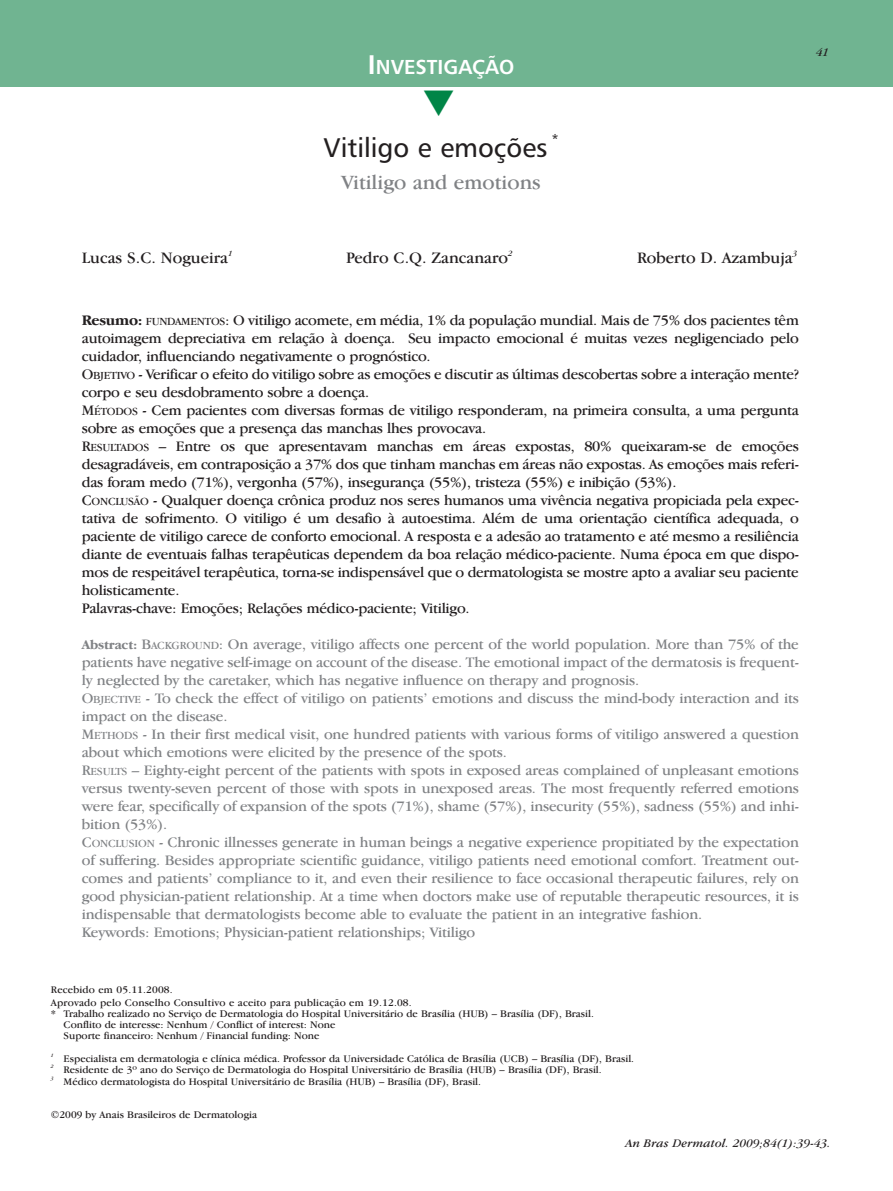
<style>
.page{position:relative;width:893px;height:1191px;background:#fff}
.page>*{position:absolute;margin:0;border:0;box-sizing:border-box;transform-origin:0 0}
.t1{font:27px "Humanist 777 BT Roman B";color:#231f20}
.t2{font:21px "Garamond IT Cby BT";color:#808285}
.t3{font:20.25px "Humanist 777 BT Bold B";color:#fff}
.t4{font:16.5px "Garamond IT Cby BT";color:#231f20}
.t5{font:15px/18px "Garamond IT Cby BT";letter-spacing:-.01em;color:#808285}
.t6{font:15px/18px "Garamond IT Cby BT";letter-spacing:-.015em;color:#231f20}
.t7{font:13.5px "Humanist 777 BT Roman B";color:#231f20}
.t8{font:italic 12px "Garamond IT Cby BT";letter-spacing:.015em;color:#231f20}
.t9{font:10.5px/11.2px "Garamond IT Cby BT";color:#231f20}
.t10{font:italic 8.25px "Garamond IT Cby BT";color:#231f20}
.t11{font:italic 5.25px "Garamond IT Cby BT";color:#231f20}
.s1{font-size:27px}
.s2{font-weight:700}
.s3{font-size:11.25px}
.s4{font-weight:700;font-size:13.5px}
</style>
<div class="page">
<div style="left:0;top:0;width:893px;height:87px;background:#70b491"></div>
<h3 class="t3" style="left:368px;top:59px;width:148px"><span class="s1">I</span>NVESTIGAÇÃO</h3>
<p class="t7" style="left:552px;top:134px;width:8px">*</p>
<h1 class="t1" style="left:324px;top:137px;width:225px">Vitiligo e emoções</h1>
<h2 class="t2" style="left:341px;top:174px;width:201px">Vitiligo and emotions</h2>
<p class="t8" style="left:816px;top:48px;width:15px">41</p>
<p class="t4" style="left:82px;top:252px;width:148px">Lucas S.C. Nogueira</p>
<p class="t10" style="left:228px;top:250px;width:6px">1</p>
<p class="t4" style="left:346px;top:252px;width:163px">Pedro C.Q. Zancanaro</p>
<p class="t10" style="left:508px;top:250px;width:6px">2</p>
<p class="t4" style="left:637px;top:252px;width:157px">Roberto D. Azambuja</p>
<p class="t10" style="left:793px;top:250px;width:6px">3</p>
<p class="t6" style="left:82px;top:312px;width:719px"><span class="s2">Resumo:</span> <span class="s3">FUNDAMENTOS</span>: O vitiligo acomete, em média, 1% da população mundial. Mais de 75% dos pacientes têm autoimagem depreciativa em relação à doença. Seu impacto emocional é muitas vezes negligenciado pelo cuidador, influenciando negativamente o prognóstico.<br>O<span class="s3">BJETIVO</span> - Verificar o efeito do vitiligo sobre as emoções e discutir as últimas descobertas sobre a interação mente? corpo e seu desdobramento sobre a doença.<br>M<span class="s3">ÉTODOS</span> - Cem pacientes com diversas formas de vitiligo responderam, na primeira consulta, a uma pergunta sobre as emoções que a presença das manchas lhes provocava.<br>R<span class="s3">ESULTADOS</span> – Entre os que apresentavam manchas em áreas expostas, 80% queixaram-se de emoções desagradáveis, em contraposição a 37% dos que tinham manchas em áreas não expostas. As emoções mais referi&shy;das foram medo (71%), vergonha (57%), insegurança (55%), tristeza (55%) e inibição (53%).<br>C<span class="s3">ONCLUSÃO</span> - Qualquer doença crônica produz nos seres humanos uma vivência negativa propiciada pela expec&shy;tativa de sofrimento. O vitiligo é um desafio à autoestima. Além de uma orientação científica adequada, o paciente de vitiligo carece de conforto emocional. A resposta e a adesão ao tratamento e até mesmo a resiliência diante de eventuais falhas terapêuticas dependem da boa relação médico-paciente. Numa época em que dispo&shy;mos de respeitável terapêutica, torna-se indispensável que o dermatologista se mostre apto a avaliar seu paciente holisticamente.<br>Palavras-chave: Emoções; Relações médico-paciente; Vitiligo.</p>
<p class="t5" style="left:82px;top:636px;width:719px"><span class="s4">Abstract:</span> B<span class="s3">ACKGROUND</span>: On average, vitiligo affects one percent of the world population. More than 75% of the patients have negative self-image on account of the disease. The emotional impact of the dermatosis is frequent&shy;ly neglected by the caretaker, which has negative influence on therapy and prognosis.<br>O<span class="s3">BJECTIVE</span> - To check the effect of vitiligo on patients’ emotions and discuss the mind-body interaction and its impact on the disease.<br>M<span class="s3">ETHODS</span> - In their first medical visit, one hundred patients with various forms of vitiligo answered a question about which emotions were elicited by the presence of the spots.<br>R<span class="s3">ESULTS</span> – Eighty-eight percent of the patients with spots in exposed areas complained of unpleasant emotions versus twenty-seven percent of those with spots in unexposed areas. The most frequently referred emotions were fear, specifically of expansion of the spots (71%), shame (57%), insecurity (55%), sadness (55%) and inhi&shy;bition (53%).<br>C<span class="s3">ONCLUSION</span> - Chronic illnesses generate in human beings a negative experience propitiated by the expectation of suffering. Besides appropriate scientific guidance, vitiligo patients need emotional comfort. Treatment out&shy;comes and patients’ compliance to it, and even their resilience to face occasional therapeutic failures, rely on good physician-patient relationship. At a time when doctors make use of reputable therapeutic resources, it is indispensable that dermatologists become able to evaluate the patient in an integrative fashion.<br>Keywords: Emotions; Physician-patient relationships; Vitiligo</p>
<p class="t9" style="left:51px;top:984px;width:362px;line-height:12.6px">Recebido em 05.11.2008.<br>Aprovado pelo Conselho Consultivo e aceito para publicação em 19.12.08.</p>
<p class="t9" style="left:64px;top:1008px;width:532px;text-indent:-13px">* Trabalho realizado no Serviço de Dermatologia do Hospital Universitário de Brasília (HUB) – Brasília (DF), Brasil.<br>Conflito de interesse: Nenhum / Conflict of interest: None<br>Suporte financeiro: Nenhum / Financial funding: None</p>
<p class="t11" style="left:51px;top:1053px;width:4px">1</p>
<p class="t9" style="left:64px;top:1053px;width:572px">Especialista em dermatologia e clínica médica. Professor da Universidade Católica de Brasília (UCB) – Brasília (DF), Brasil.</p>
<p class="t11" style="left:51px;top:1064px;width:4px">2</p>
<p class="t9" style="left:64px;top:1065px;width:540px">Residente de 3º ano do Serviço de Dermatologia do Hospital Universitário de Brasília (HUB) – Brasília (DF), Brasil.</p>
<p class="t11" style="left:51px;top:1076px;width:4px">3</p>
<p class="t9" style="left:64px;top:1076px;width:419px">Médico dermatologista do Hospital Universitário de Brasília (HUB) – Brasília (DF), Brasil.</p>
<p class="t9" style="left:51px;top:1110px;width:208px">©2009 by Anais Brasileiros de Dermatologia</p>
<p class="t8" style="left:625px;top:1138px;width:207px">An Bras Dermatol. 2009;84(1):39-43.</p>
</div>
